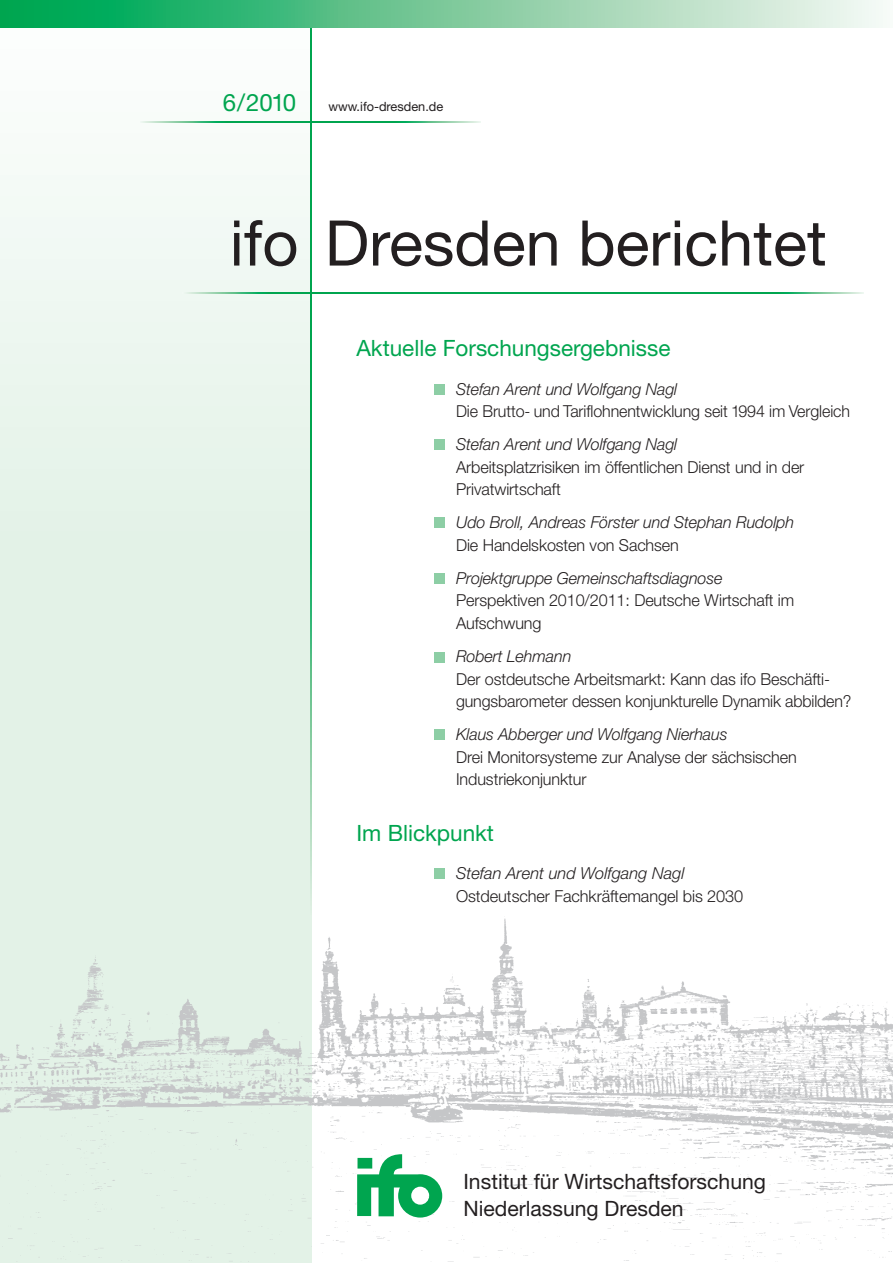
<style>
.page{position:relative;width:893px;height:1263px;background:#fff}
.page>*{position:absolute;margin:0;border:0;box-sizing:border-box;transform-origin:0 0}
.t1{font:63px "Helvetica Neue";color:#231f20}
.t2{font:24px "Helvetica Neue";color:#00a54f}
.t3{font:22.5px "Helvetica Neue";color:#00a54f}
.t4{font:21.15px/27px "Helvetica Neue";color:#231f20}
.t5{font:300 16.5px/22.5px "Helvetica Neue";letter-spacing:-.005em;color:#231f20}
.t6{font:italic 300 16.5px/22.5px "Helvetica Neue";letter-spacing:-.005em;color:#231f20}
.t7{font:12.75px "Helvetica Neue";color:#231f20}
.s1{font-style:italic}
.s2{font-style:normal}
</style>
<div class="page">
<div style="left:0;top:0;width:312px;height:1263px;background:#e3f2e7"></div>
<img style="left:0;top:918px;width:892px;height:344px">
<div style="left:0;top:0;width:312px;height:532px;background:#f0f8f3"></div>
<svg style="left:310px;top:489px;width:2px;height:407px"></svg>
<hr style="left:225px;top:121px;width:170px;height:2px;background:#00a54f">
<svg style="left:395px;top:121px;width:85px;height:2px"></svg>
<svg style="left:144px;top:121px;width:81px;height:2px"></svg>
<hr style="left:268px;top:292px;width:510px;height:2px;background:#00a54f">
<svg style="left:778px;top:292px;width:85px;height:2px"></svg>
<svg style="left:187px;top:292px;width:81px;height:2px"></svg>
<hr style="left:310px;top:0;width:2px;height:489px;background:#00a54f">
<div style="left:0;top:0;width:892px;height:28px;background:linear-gradient(to right,#00a048,#fef6f2)"></div>
<svg style="left:357px;top:1154px;width:85px;height:64px"></svg>
<div style="left:433px;top:439px;width:11px;height:11px;background:#8dcea5"></div>
<div style="left:433px;top:384px;width:11px;height:10px;background:#8dcea5"></div>
<div style="left:433px;top:517px;width:11px;height:11px;background:#8dcea5"></div>
<div style="left:433px;top:573px;width:11px;height:11px;background:#8dcea5"></div>
<div style="left:433px;top:652px;width:11px;height:10px;background:#8dcea5"></div>
<div style="left:433px;top:729px;width:11px;height:11px;background:#8dcea5"></div>
<div style="left:433px;top:868px;width:11px;height:11px;background:#8dcea5"></div>
<p class="t2" style="left:223px;top:94px;width:75px">6/2010</p>
<p class="t7" style="left:328px;top:102px;width:116px">www.ifo-dresden.de</p>
<p class="t1" style="left:230px;top:221px;width:598px">ifo Dresden berichtet</p>
<p class="t3" style="left:356px;top:340px;width:315px">Aktuelle Forschungsergebnisse</p>
<p class="t5" style="left:456px;top:379px;width:395px"><span class="s1">Stefan Arent und Wolfgang Nagl<br></span>Die Brutto- und Tariflohnentwicklung seit 1994 im Vergleich</p>
<p class="t5" style="left:456px;top:435px;width:350px"><span class="s1">Stefan Arent und Wolfgang Nagl<br></span>Arbeitsplatzrisiken im öffentlichen Dienst und in der<br>Privatwirtschaft</p>
<p class="t6" style="left:456px;top:513px;width:339px">Udo Broll, Andreas Förster und Stephan Rudolph<br><span class="s2">Die Handelskosten von Sachsen</span></p>
<p class="t5" style="left:456px;top:568px;width:340px"><span class="s1">Projektgruppe Gemeinschaftsdiagnose<br></span>Perspektiven 2010/2011: Deutsche Wirtschaft im<br>Aufschwung</p>
<p class="t5" style="left:456px;top:646px;width:397px"><span class="s1">Robert Lehmann<br></span>Der ostdeutsche Arbeitsmarkt: Kann das ifo Beschäfti&shy;gungsbarometer dessen konjunkturelle Dynamik abbilden?</p>
<p class="t5" style="left:456px;top:725px;width:342px"><span class="s1">Klaus Abberger und Wolfgang Nierhaus<br></span>Drei Monitorsysteme zur Analyse der sächsischen<br>Industriekonjunktur</p>
<p class="t3" style="left:356px;top:825px;width:139px">Im Blickpunkt</p>
<p class="t5" style="left:456px;top:864px;width:289px"><span class="s1">Stefan Arent und Wolfgang Nagl<br></span>Ostdeutscher Fachkräftemangel bis 2030</p>
<p class="t4" style="left:463px;top:1170px;width:304px">Institut für Wirtschaftsforschung<br>Niederlassung Dresden</p>
</div>
